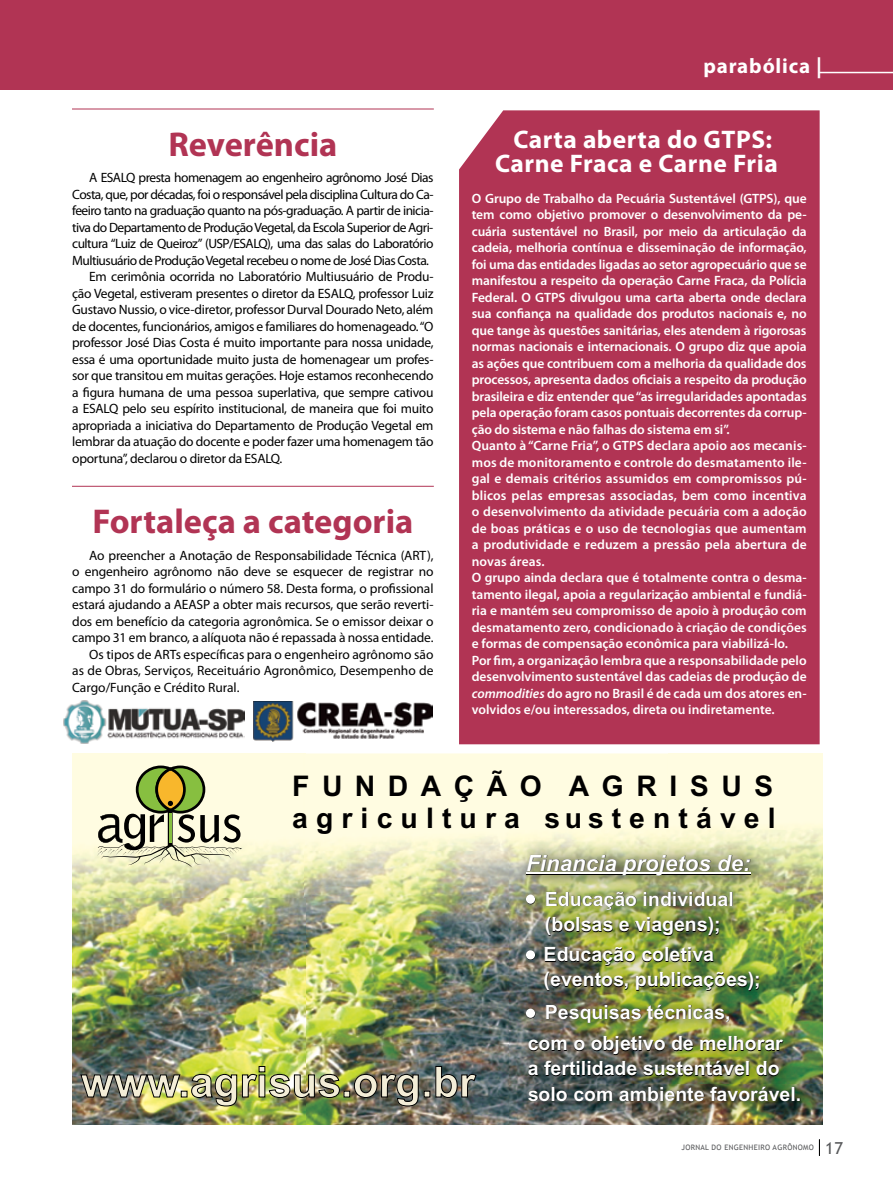
<style>
.page{position:relative;width:893px;height:1191px;background:#fff}
.page>*{position:absolute;margin:0;border:0;box-sizing:border-box;transform-origin:0 0}
.t1{font:700 42.6px "Arial";color:#f3edd7}
.t2{font:700 34.5px "Myriad Pro";color:#b13454}
.t3{font:700 28.5px/31.8px "Arial";letter-spacing:.29em;color:#000}
.t4{font:700 25.5px/24px "Myriad Pro";letter-spacing:.02em;color:#fff;text-align:center}
.t5{font:italic 700 22.35px "Arial";color:#fff}
.t6{font:700 21px "Myriad Pro";letter-spacing:.04em;color:#fff}
.t7{font:700 19.65px/25.5px "Arial";color:#fff}
.t8{font:600 13.5px/16.5px "Myriad Pro";letter-spacing:-.01em;color:#fff}
.t9{font:13.5px "Myriad Pro";letter-spacing:-.02em;color:#000}
.t10{font:13.5px "Myriad Pro";letter-spacing:-.04em;color:#000}
.t11{font:13.5px "Myriad Pro";color:#000}
.t12{font:7.5px "Trebuchet MS";letter-spacing:.04em;color:#58595b}
.s1{font-style:italic}
.s2{font-size:16.5px}
</style>
<div class="page">
<div style="left:0;top:0;width:893px;height:90px;background:#b13454"></div>
<hr style="left:819px;top:72px;width:74px;height:1px;background:#fff">
<img style="left:72px;top:753px;width:233px;height:371px">
<img style="left:305px;top:851px;width:204px;height:273px">
<svg style="left:97px;top:765px;width:145px;height:102px;background:#c2c39c"></svg>
<img style="left:81px;top:1066px;width:395px;height:40px">
<img style="left:509px;top:830px;width:313px;height:294px">
<div style="left:526px;top:895px;width:9px;height:9px;background:#979796;border-radius:50%"></div>
<div style="left:526px;top:951px;width:9px;height:9px;background:#616464;border-radius:50%"></div>
<div style="left:526px;top:1009px;width:9px;height:9px;background:#aaa;border-radius:50%"></div>
<hr style="left:526px;top:873px;width:225px;height:1px;background:#fff">
<div style="left:526px;top:894px;width:9px;height:9px;background:#fff;border-radius:50%"></div>
<div style="left:526px;top:950px;width:9px;height:9px;background:#fff;border-radius:50%"></div>
<div style="left:526px;top:1008px;width:9px;height:9px;background:#fff;border-radius:50%"></div>
<svg style="left:819px;top:1139px;width:1px;height:16px"></svg>
<hr style="left:72px;top:109px;width:362px;height:1px;background:#b13454">
<hr style="left:72px;top:486px;width:362px;height:1px;background:#b13454">
<div style="left:459px;top:110px;width:361px;height:634px;background:#b13454"></div>
<img style="left:63px;top:700px;width:181px;height:43px">
<img style="left:254px;top:701px;width:179px;height:41px">
<h2 class="t2" style="left:168px;top:122px;width:170px">Reverência</h2>
<p class="t10" style="left:89px;top:170px;width:346px">A ESALQ presta homenagem ao engenheiro agrônomo José Dias</p>
<p class="t10" style="left:72px;top:186px;width:363px">Costa, que, por décadas, foi o responsável pela disciplina Cultura do Ca-</p>
<p class="t10" style="left:72px;top:203px;width:363px">feeiro tanto na graduação quanto na pós-graduação. A partir de inicia-</p>
<p class="t10" style="left:72px;top:219px;width:363px">tiva do Departamento de Produção Vegetal, da Escola Superior de Agri-</p>
<p class="t10" style="left:72px;top:235px;width:363px">cultura “Luiz de Queiroz” (USP/ESALQ), uma das salas do Laboratório</p>
<p class="t10" style="left:72px;top:252px;width:358px">Multiusuário de Produção Vegetal recebeu o nome de José Dias Costa.</p>
<p class="t9" style="left:89px;top:268px;width:346px">Em cerimônia ocorrida no Laboratório Multiusuário de Produ-</p>
<p class="t9" style="left:72px;top:285px;width:363px">ção Vegetal, estiveram presentes o diretor da ESALQ, professor Luiz</p>
<p class="t9" style="left:72px;top:301px;width:363px">Gustavo Nussio, o vice-diretor, professor Durval Dourado Neto, além</p>
<p class="t9" style="left:72px;top:318px;width:363px">de docentes, funcionários, amigos e familiares do homenageado. “O</p>
<p class="t9" style="left:72px;top:334px;width:363px">professor José Dias Costa é muito importante para nossa unidade,</p>
<p class="t9" style="left:72px;top:351px;width:363px">essa é uma oportunidade muito justa de homenagear um profes-</p>
<p class="t9" style="left:72px;top:367px;width:363px">sor que transitou em muitas gerações. Hoje estamos reconhecendo</p>
<p class="t9" style="left:72px;top:384px;width:363px">a figura humana de uma pessoa superlativa, que sempre cativou</p>
<p class="t9" style="left:72px;top:400px;width:363px">a ESALQ pelo seu espírito institucional, de maneira que foi muito</p>
<p class="t9" style="left:72px;top:417px;width:363px">apropriada a iniciativa do Departamento de Produção Vegetal em</p>
<p class="t9" style="left:72px;top:433px;width:363px">lembrar da atuação do docente e poder fazer uma homenagem tão</p>
<p class="t9" style="left:72px;top:450px;width:212px">oportuna”, declarou o diretor da ESALQ.</p>
<h2 class="t2" style="left:92px;top:499px;width:322px">Fortaleça a categoria</h2>
<p class="t9" style="left:89px;top:547px;width:346px">Ao preencher a Anotação de Responsabilidade Técnica (ART),</p>
<p class="t9" style="left:72px;top:563px;width:363px">o engenheiro agrônomo não deve se esquecer de registrar no</p>
<p class="t9" style="left:72px;top:580px;width:363px">campo 31 do formulário o número 58. Desta forma, o profissional</p>
<p class="t9" style="left:72px;top:596px;width:363px">estará ajudando a AEASP a obter mais recursos, que serão reverti-</p>
<p class="t9" style="left:72px;top:613px;width:363px">dos em benefício da categoria agronômica. Se o emissor deixar o</p>
<p class="t9" style="left:72px;top:629px;width:363px">campo 31 em branco, a alíquota não é repassada à nossa entidade.</p>
<p class="t11" style="left:89px;top:646px;width:346px">Os tipos de ARTs específicas para o engenheiro agrônomo são</p>
<p class="t11" style="left:72px;top:662px;width:363px">as de Obras, Serviços, Receituário Agronômico, Desempenho de</p>
<p class="t11" style="left:72px;top:679px;width:169px">Cargo/Função e Crédito Rural.</p>
<h3 class="t6" style="left:703px;top:53px;width:120px">parabólica |</h3>
<h3 class="t4" style="left:495px;top:127px;width:284px">Carta aberta do GTPS:<br>Carne Fraca e Carne Fria</h3>
<p class="t8" style="left:472px;top:189px;width:336px">O Grupo de Trabalho da Pecuária Sustentável (GTPS), que tem como objetivo promover o desenvolvimento da pe&shy;cuária sustentável no Brasil, por meio da articulação da cadeia, melhoria contínua e disseminação de informação, foi uma das entidades ligadas ao setor agropecuário que se manifestou a respeito da operação Carne Fraca, da Polícia Federal. O GTPS divulgou uma carta aberta onde declara sua confiança na qualidade dos produtos nacionais e, no que tange às questões sanitárias, eles atendem à rigorosas normas nacionais e internacionais. O grupo diz que apoia as ações que contribuem com a melhoria da qualidade dos processos, apresenta dados oficiais a respeito da produção brasileira e diz entender que “as irregularidades apontadas pela operação foram casos pontuais decorrentes da corrup&shy;ção do sistema e não falhas do sistema em si”.<br>Quanto à “Carne Fria”, o GTPS declara apoio aos mecanis&shy;mos de monitoramento e controle do desmatamento ile&shy;gal e demais critérios assumidos em compromissos pú&shy;blicos pelas empresas associadas, bem como incentiva o desenvolvimento da atividade pecuária com a adoção de boas práticas e o uso de tecnologias que aumentam a produtividade e reduzem a pressão pela abertura de novas áreas.<br>O grupo ainda declara que é totalmente contra o desma&shy;tamento ilegal, apoia a regularização ambiental e fundiá&shy;ria e mantém seu compromisso de apoio à produção com desmatamento zero, condicionado à criação de condições e formas de compensação econômica para viabilizá-lo.<br>Por fim, a organização lembra que a responsabilidade pelo desenvolvimento sustentável das cadeias de produção de <span class="s1">commodities</span> do agro no Brasil é de cada um dos atores en&shy;volvidos e/ou interessados, direta ou indiretamente.</p>
<h3 class="t3" style="left:292px;top:770px;width:485px">FUNDAÇÃO AGRISUS agricultura sustentável</h3>
<h3 class="t5" style="left:526px;top:849px;width:226px">Financia projetos de:</h3>
<h1 class="t1" style="left:81px;top:1057px;width:396px">www.agrisus.org.br</h1>
<h3 class="t7" style="left:545px;top:886px;width:190px">Educação individual (bolsas e viagens);</h3>
<h3 class="t7" style="left:544px;top:941px;width:219px">Educação coletiva (eventos, publicações);</h3>
<h3 class="t7" style="left:528px;top:995px;width:257px;line-height:31.3px;text-indent:17px">Pesquisas técnicas,<br>com o objetivo de melhorar</h3>
<h3 class="t7" style="left:528px;top:1055px;width:275px">a fertilidade sustentável do solo com ambiente favorável.</h3>
<p class="t12" style="left:681px;top:1143px;width:163px">JORNAL DO ENGENHEIRO AGRÔNOMO <span class="s2">17</span></p>
</div>
